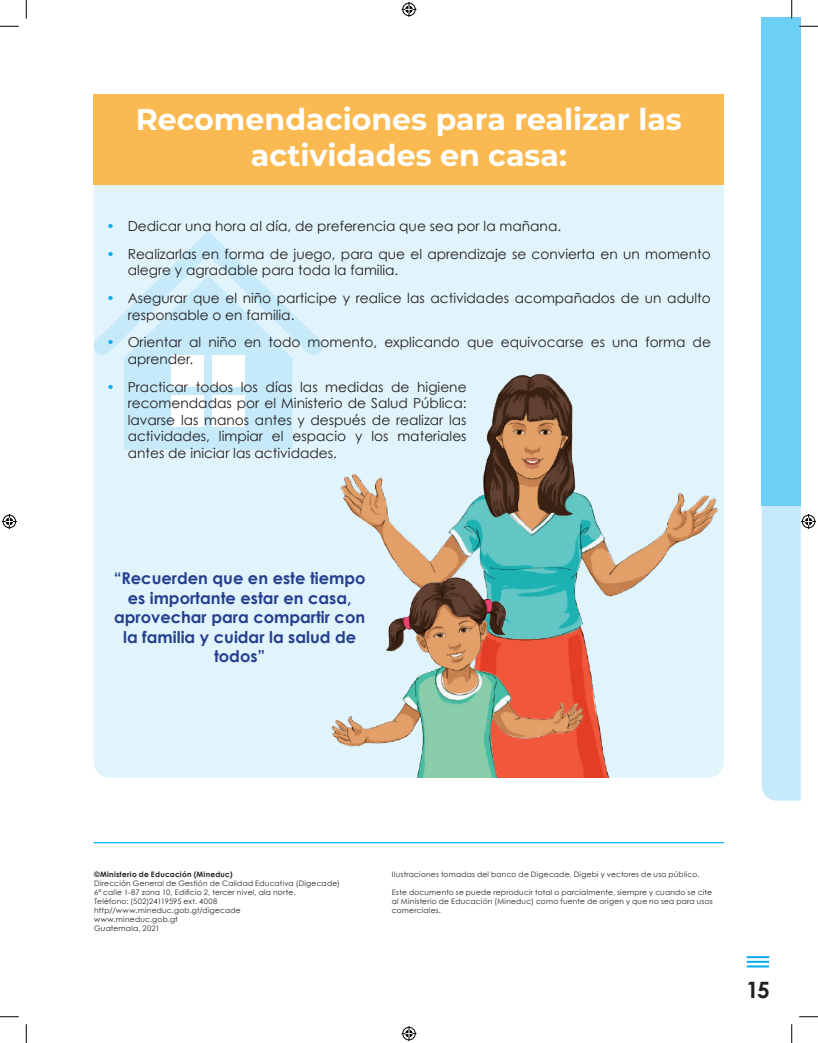
<style>
.page{position:relative;width:818px;height:1043px;background:#fff}
.page>*{position:absolute;margin:0;border:0;box-sizing:border-box;transform-origin:0 0}
.t1{font:700 30px/36px "Montserrat";color:#fff;text-align:center}
.t2{font:700 22.5px "Century Gothic";color:#231f20}
.t3{font:700 16.25px/19.5px "Century Gothic";color:#253f8e;text-align:center}
.t4{font:13.75px/16.5px "Century Gothic";color:#231f20}
.Título{font:7.5px/9px "Century Gothic";letter-spacing:.03em;color:#231f20;text-align:justify}
.Título-2{font:700 7.5px "Century Gothic";letter-spacing:.03em;color:#231f20}
.s1{color:#00aeef}
</style>
<div class="page">
<div style="left:761px;top:17px;width:39px;height:489px;background:#6bcff6"></div>
<svg style="left:746px;top:956px;width:23px;height:11px"></svg>
<hr style="left:94px;top:842px;width:629px;height:1px;background:#00aeef">
<div style="left:94px;top:165px;width:629px;height:612px;background:#e1f4fc;border-radius:15px"></div>
<svg style="left:94px;top:231px;width:228px;height:219px"></svg>
<div style="left:172px;top:355px;width:32px;height:32px;background:#fff"></div>
<div style="left:172px;top:395px;width:32px;height:32px;background:#fff"></div>
<div style="left:212px;top:355px;width:32px;height:32px;background:#fff"></div>
<div style="left:212px;top:395px;width:32px;height:32px;background:#fff"></div>
<div style="left:94px;top:94px;width:630px;height:91px;background:#faba51"></div>
<img style="left:321px;top:352px;width:402px;height:425px">
<img style="left:321px;top:551px;width:269px;height:226px">
<svg style="left:0;top:25px;width:19px;height:2px"></svg>
<svg style="left:799px;top:25px;width:19px;height:2px"></svg>
<svg style="left:0;top:1016px;width:19px;height:1px"></svg>
<svg style="left:799px;top:1016px;width:19px;height:1px"></svg>
<svg style="left:25px;top:0;width:2px;height:19px"></svg>
<svg style="left:25px;top:1024px;width:2px;height:18px"></svg>
<svg style="left:791px;top:0;width:1px;height:19px"></svg>
<svg style="left:791px;top:1024px;width:1px;height:18px"></svg>
<svg style="left:401px;top:2px;width:15px;height:15px"></svg>
<svg style="left:401px;top:1026px;width:15px;height:15px"></svg>
<svg style="left:2px;top:514px;width:15px;height:15px"></svg>
<svg style="left:761px;top:312px;width:55px;height:488px"></svg>
<p class="t1" style="left:136px;top:100px;width:547px">Recomendaciones para realizar las actividades en casa:</p>
<p class="t4" style="left:106px;top:218px;width:456px"><span class="s1">•</span> Dedicar una hora al día, de preferencia que sea por la mañana.</p>
<p class="t4" style="left:128px;top:245px;width:584px;text-indent:-21px"><span class="s1">•</span> Realizarlas en forma de juego, para que el aprendizaje se convierta en un momento alegre y agradable para toda la familia.</p>
<p class="t4" style="left:128px;top:290px;width:584px;text-indent:-21px"><span class="s1">•</span> Asegurar que el niño participe y realice las actividades acompañados de un adulto responsable o en familia.</p>
<p class="t4" style="left:128px;top:334px;width:584px;text-indent:-21px"><span class="s1">•</span> Orientar al niño en todo momento, explicando que equivocarse es una forma de aprender.</p>
<p class="t4" style="left:128px;top:378px;width:340px;text-align:justify;text-indent:-21px"><span class="s1">•</span> Practicar todos los días las medidas de higiene recomendadas por el Ministerio de Salud Pública: lavarse las manos antes y después de realizar las actividades, limpiar el espacio y los materiales antes de iniciar las actividades.</p>
<p class="t3" style="left:114px;top:568px;width:253px">“Recuerden que en este tiempo es importante estar en casa,</p>
<p class="t3" style="left:114px;top:607px;width:252px">aprovechar para compartir con la familia y cuidar la salud de todos”</p>
<p class="Título-2" style="left:94px;top:869px;width:140px">©Ministerio de Educación (Mineduc)</p>
<p class="Título" style="left:94px;top:878px;width:247px">Dirección General de Gestión de Calidad Educativa (Digecade)</p>
<p class="Título" style="left:94px;top:887px;width:203px">6ª calle 1-87 zona 10, Edificio 2, tercer nivel, ala norte.</p>
<p class="Título" style="left:94px;top:896px;width:125px">Teléfono: (502)24119595 ext. 4008</p>
<p class="Título" style="left:94px;top:905px;width:148px">http//www.mineduc.gob.gt/digecade</p>
<p class="Título" style="left:94px;top:914px;width:85px">www.mineduc.gob.gt</p>
<p class="Título" style="left:94px;top:923px;width:67px">Guatemala, 2021</p>
<p class="Título" style="left:392px;top:869px;width:309px">Ilustraciones tomadas del banco de Digecade, Digebi y vectores de uso público.</p>
<p class="Título" style="left:392px;top:887px;width:322px">Este documento se puede reproducir total o parcialmente, siempre y cuando se cite al Ministerio de Educación (Mineduc) como fuente de origen y que no sea para usos comerciales.</p>
<h2 class="t2" style="left:746px;top:975px;width:25px">15</h2>
</div>
